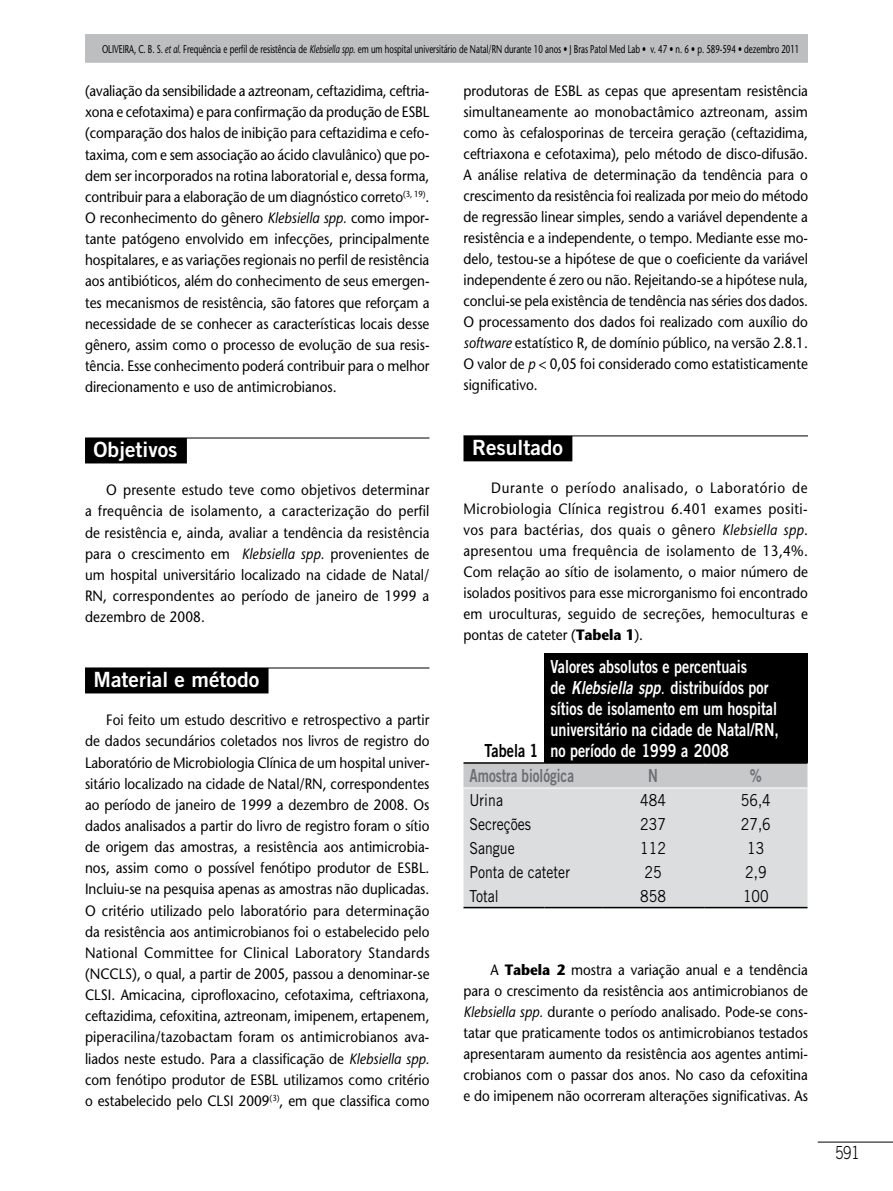
<style>
.page{position:relative;width:893px;height:1191px;background:#fff}
.page>*{position:absolute;margin:0;border:0;box-sizing:border-box;transform-origin:0 0}
.t1{font:21px "Trade Gothic LT Std Bd 2";color:#fff}
.t2{font:18px/21px "Trade Gothic LT Std Bd 2";color:#fff;scale:.8 1}
.t3{font:18px "Trade Gothic LT Std Bd 2";color:#6d6e71;scale:.75 1}
.t4{font:18px "Trade Gothic LT Std Bd 2";color:#000;scale:.8 1}
.t5{font:300 18px "Trade Gothic LT Std";color:#000;scale:.8 1}
.t6{font:16.5px "Trade Gothic LT Std";color:#000;scale:.85 1}
.t7{font:500 15px/21.1px "Stone Sans Std";color:#000;text-align:justify;scale:.9 1}
.t8{font:500 11.25px "Stone Sans Std";color:#000;scale:.7 1}
.s1{font-style:italic}
.s2{font-weight:700}
.s3{font-family:"Trade Gothic LT Std Bd 2 Obl"}
.s4{font-family:"Trade Gothic LT Std";font-style:italic}
</style>
<div class="page">
<div style="left:85px;top:34px;width:723px;height:29px;background:#bcbec0;border:2px solid #bcbec0"></div>
<hr style="left:818px;top:1141px;width:75px;height:1px;background:#000">
<hr style="left:85px;top:437px;width:344px;height:1px;background:#000">
<div style="left:85px;top:438px;width:102px;height:25px;background:#000"></div>
<hr style="left:85px;top:667px;width:344px;height:1px;background:#000">
<div style="left:85px;top:668px;width:184px;height:25px;background:#000"></div>
<hr style="left:463px;top:435px;width:345px;height:1px;background:#000">
<div style="left:463px;top:436px;width:109px;height:25px;background:#000"></div>
<div style="left:544px;top:654px;width:263px;height:109px;background:#000"></div>
<svg style="left:463px;top:763px;width:344px;height:144px;background:#d7d8d9"></svg>
<hr style="left:463px;top:762px;width:81px;height:1px;background:#000">
<hr style="left:463px;top:907px;width:81px;height:1px;background:#000">
<hr style="left:544px;top:907px;width:58px;height:1px;background:#000">
<hr style="left:602px;top:907px;width:102px;height:1px;background:#000">
<hr style="left:704px;top:907px;width:103px;height:1px;background:#000">
<hr style="left:463px;top:787px;width:81px;height:1px;background:#fff">
<hr style="left:544px;top:787px;width:58px;height:1px;background:#fff">
<hr style="left:602px;top:787px;width:102px;height:1px;background:#fff">
<hr style="left:704px;top:787px;width:103px;height:1px;background:#fff">
<p class="t8" style="left:102px;top:42px;width:998px">OLIVEIRA, C. b. s. <span class="s1">et al</span>. Frequência e perfil de resistência de <span class="s1">Klebsiella spp</span>. em um hospital universitário de Natal/RN durante 10 anos • J Bras Patol Med Lab • v. 47 • n. 6 • p. 589-594 • dezembro 2011</p>
<p class="t7" style="left:85px;top:80px;width:384px">(avaliação da sensibilidade a aztreonam, ceftazidima, ceftria&shy;xona e cefotaxima) e para confirmação da produção de ESBL (comparação dos halos de inibição para ceftazidima e cefo&shy;taxima, com e sem associação ao ácido clavulânico) que po&shy;dem ser incorporados na rotina laboratorial e, dessa forma, contribuir para a elaboração de um diagnóstico correto<sup>(3,</sup> <sup>19)</sup>.<br>O reconhecimento do gênero <span class="s1">Klebsiella spp.</span> como impor&shy;tante patógeno envolvido em infecções, principalmente hospitalares, e as variações regionais no perfil de resistência aos antibióticos, além do conhecimento de seus emergen&shy;tes mecanismos de resistência, são fatores que reforçam a necessidade de se conhecer as características locais desse gênero, assim como o processo de evolução de sua resis&shy;tência. Esse conhecimento poderá contribuir para o melhor direcionamento e uso de antimicrobianos.</p>
<p class="t7" style="left:463px;top:80px;width:384px">produtoras de ESBL as cepas que apresentam resistência simultaneamente ao monobactâmico aztreonam, assim como às cefalosporinas de terceira geração (ceftazidima, ceftriaxona e cefotaxima), pelo método de disco-difusão.<br>A análise relativa de determinação da tendência para o crescimento da resistência foi realizada por meio do método de regressão linear simples, sendo a variável dependente a resistência e a independente, o tempo. Mediante esse mo&shy;delo, testou-se a hipótese de que o coeficiente da variável independente é zero ou não. Rejeitando-se a hipótese nula, conclui-se pela existência de tendência nas séries dos dados.<br>O processamento dos dados foi realizado com auxílio do <span class="s1">software</span> estatístico R, de domínio público, na versão 2.8.1.<br>O valor de <span class="s1">p</span> &lt; 0,05 foi considerado como estatisticamente significativo.</p>
<h1 class="t1" style="left:94px;top:437px;width:85px">Objetivos</h1>
<p class="t7" style="left:85px;top:479px;width:384px;text-indent:21px">O presente estudo teve como objetivos determinar a frequência de isolamento, a caracterização do perfil de resistência e, ainda, avaliar a tendência da resistência para o crescimento em <span class="s1">Klebsiella spp.</span> provenientes de um hospital universitário localizado na cidade de Natal/ RN, correspondentes ao período de janeiro de 1999 a dezembro de 2008.</p>
<h1 class="t1" style="left:94px;top:667px;width:167px">Material e método</h1>
<p class="t7" style="left:85px;top:709px;width:384px;text-indent:21px">Foi feito um estudo descritivo e retrospectivo a partir de dados secundários coletados nos livros de registro do Laboratório de Microbiologia Clínica de um hospital univer&shy;sitário localizado na cidade de Natal/RN, correspondentes ao período de janeiro de 1999 a dezembro de 2008. Os dados analisados a partir do livro de registro foram o sítio de origem das amostras, a resistência aos antimicrobia&shy;nos, assim como o possível fenótipo produtor de ESBL.<br>Incluiu-se na pesquisa apenas as amostras não duplicadas.<br>O critério utilizado pelo laboratório para determinação da resistência aos antimicrobianos foi o estabelecido pelo National Committee for Clinical Laboratory Standards (NCCLS), o qual, a partir de 2005, passou a denominar-se CLSI. Amicacina, ciprofloxacino, cefotaxima, ceftriaxona, ceftazidima, cefoxitina, aztreonam, imipenem, ertapenem, piperacilina/tazobactam foram os antimicrobianos ava&shy;liados neste estudo. Para a classificação de <span class="s1">Klebsiella spp. </span>com fenótipo produtor de ESBL utilizamos como critério o estabelecido pelo CLSI 2009<sup>(3)</sup>, em que classifica como</p>
<h1 class="t1" style="left:472px;top:435px;width:93px">Resultado</h1>
<p class="t7" style="left:463px;top:477px;width:384px;text-indent:28px">Durante o período analisado, o Laboratório de Microbiologia Clínica registrou 6.401 exames positi&shy;vos para bactérias, dos quais o gênero <span class="s1">Klebsiella spp</span>. apresentou uma frequência de isolamento de 13,4%.<br>Com relação ao sítio de isolamento, o maior número de isolados positivos para esse microrganismo foi encontrado em uroculturas, seguido de secreções, hemoculturas e pontas de cateter (<span class="s2">Tabela 1</span>).</p>
<p class="t2" style="left:550px;top:655px;width:287px">Valores absolutos e percentuais<br>de <span class="s3">Klebsiella spp</span><span class="s4">.</span> distribuídos por sítios de isolamento em um hospital universitário na cidade de Natal/RN, no período de 1999 a 2008</p>
<p class="t3" style="left:469px;top:764px;width:141px">Amostra biológica</p>
<p class="t3" style="left:648px;top:764px;width:14px">N</p>
<p class="t3" style="left:750px;top:764px;width:18px">%</p>
<p class="t6" style="left:469px;top:790px;width:41px">Urina</p>
<p class="t6" style="left:640px;top:790px;width:32px">484</p>
<p class="t6" style="left:741px;top:790px;width:37px">56,4</p>
<p class="t6" style="left:469px;top:814px;width:74px">Secreções</p>
<p class="t6" style="left:640px;top:814px;width:32px">237</p>
<p class="t6" style="left:741px;top:814px;width:37px">27,6</p>
<p class="t6" style="left:469px;top:838px;width:55px">Sangue</p>
<p class="t6" style="left:640px;top:838px;width:32px">112</p>
<p class="t6" style="left:747px;top:838px;width:22px">13</p>
<p class="t6" style="left:469px;top:861px;width:120px">Ponta de cateter</p>
<p class="t6" style="left:645px;top:861px;width:22px">25</p>
<p class="t6" style="left:745px;top:861px;width:27px">2,9</p>
<p class="t6" style="left:469px;top:885px;width:36px">Total</p>
<p class="t6" style="left:640px;top:885px;width:32px">858</p>
<p class="t6" style="left:743px;top:885px;width:32px">100</p>
<p class="t4" style="left:485px;top:739px;width:69px">Tabela 1</p>
<p class="t7" style="left:463px;top:959px;width:384px;text-indent:27px">A <span class="s2">Tabela 2</span> mostra a variação anual e a tendência para o crescimento da resistência aos antimicrobianos de <span class="s1">Klebsiella spp.</span> durante o período analisado. Pode-se cons&shy;tatar que praticamente todos os antimicrobianos testados apresentaram aumento da resistência aos agentes antimi&shy;crobianos com o passar dos anos. No caso da cefoxitina e do imipenem não ocorreram alterações significativas. As</p>
<p class="t5" style="left:836px;top:1141px;width:32px">591</p>
</div>
